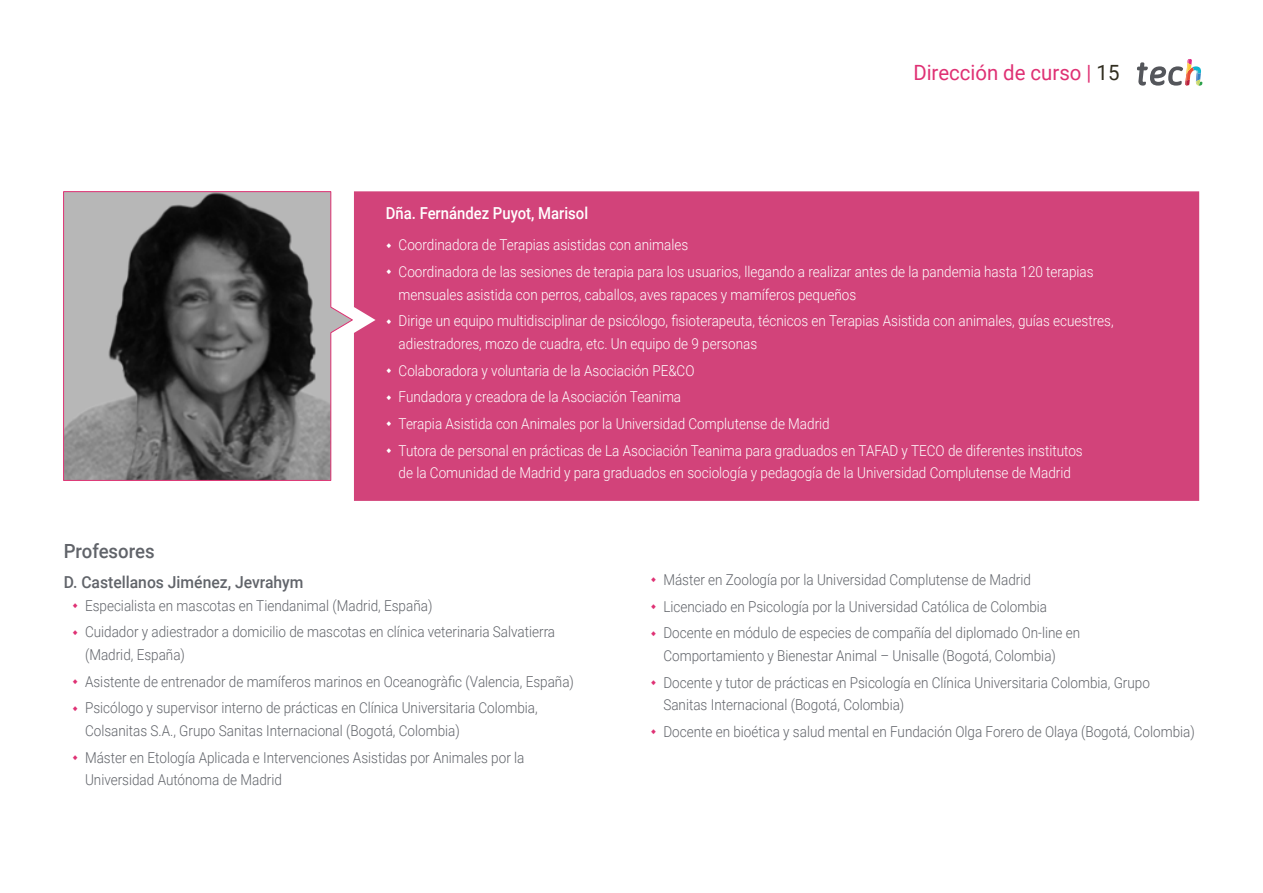
<style>
.page{position:relative;width:1263px;height:893px;background:#fff}
.page>*{position:absolute;margin:0;border:0;box-sizing:border-box;transform-origin:0 0}
.t1{font:21px "Roboto";color:#df3174}
.t2{font:500 19.5px "Roboto";color:#61646a;scale:.95 1}
.t3{font:500 16.5px "Roboto";color:#61646a;scale:.95 1}
.t4{font:500 16.5px "Roboto";color:#fff;scale:.9 1}
.t5{font:300 15px/26.7px "Roboto";color:#61646a;scale:.9 1}
.t6{font:300 15px/26.7px "Roboto";color:#fff;scale:.9 1}
.s1{color:#312e20}
</style>
<div class="page">
<svg style="left:1137px;top:59px;width:65px;height:27px"></svg>
<div style="left:354px;top:191px;width:845px;height:310px;background:#d2437a"></div>
<svg style="left:63px;top:191px;width:290px;height:290px;background:#767374"></svg>
<svg style="left:387px;top:243px;width:4px;height:5px"></svg>
<svg style="left:387px;top:270px;width:4px;height:5px"></svg>
<svg style="left:387px;top:319px;width:4px;height:5px"></svg>
<svg style="left:387px;top:368px;width:4px;height:5px"></svg>
<svg style="left:387px;top:395px;width:4px;height:5px"></svg>
<svg style="left:387px;top:422px;width:4px;height:5px"></svg>
<svg style="left:387px;top:448px;width:4px;height:5px"></svg>
<h1 class="t1" style="left:913px;top:57px;width:208px">Dirección de curso | <span class="s1">15</span></h1>
<p class="t4" style="left:386px;top:201px;width:226px">Dña. Fernández Puyot, Marisol</p>
<p class="t6" style="left:399px;top:231px;width:774px">Coordinadora de Terapias asistidas con animales<br>Coordinadora de las sesiones de terapia para los usuarios, llegando a realizar antes de la pandemia hasta 120 terapias</p>
<p class="t6" style="left:399px;top:280px;width:796px">mensuales asistida con perros, caballos, aves rapaces y mamíferos pequeños<br>Dirige un equipo multidisciplinar de psicólogo, fisioterapeuta, técnicos en Terapias Asistida con animales, guías ecuestres,</p>
<p class="t6" style="left:399px;top:330px;width:762px">adiestradores, mozo de cuadra, etc. Un equipo de 9 personas<br>Colaboradora y voluntaria de la Asociación PE&amp;CO<br>Fundadora y creadora de la Asociación Teanima<br>Terapia Asistida con Animales por la Universidad Complutense de Madrid<br>Tutora de personal en prácticas de La Asociación Teanima para graduados en TAFAD y TECO de diferentes institutos</p>
<p class="t6" style="left:399px;top:459px;width:749px">de la Comunidad de Madrid y para graduados en sociología y pedagogía de la Universidad Complutense de Madrid</p>
<h2 class="t2" style="left:64px;top:537px;width:97px">Profesores</h2>
<p class="t3" style="left:64px;top:571px;width:254px">D. Castellanos Jiménez, Jevrahym</p>
<p class="t5" style="left:85px;top:591px;width:524px">Especialista en mascotas en Tiendanimal (Madrid, España)<br>Cuidador y adiestrador a domicilio de mascotas en clínica veterinaria Salvatierra</p>
<p class="t5" style="left:85px;top:641px;width:545px">(Madrid, España)<br>Asistente de entrenador de mamíferos marinos en Oceanogràfic (Valencia, España)<br>Psicólogo y supervisor interno de prácticas en Clínica Universitaria Colombia,</p>
<p class="t5" style="left:85px;top:717px;width:490px">Colsanitas S.A., Grupo Sanitas Internacional (Bogotá, Colombia)<br>Máster en Etología Aplicada e Intervenciones Asistidas por Animales por la</p>
<p class="t5" style="left:85px;top:766px;width:220px">Universidad Autónoma de Madrid</p>
<p class="t5" style="left:663px;top:566px;width:465px">Máster en Zoología por la Universidad Complutense de Madrid<br>Licenciado en Psicología por la Universidad Católica de Colombia<br>Docente en módulo de especies de compañía del diplomado On-line en</p>
<p class="t5" style="left:663px;top:642px;width:542px">Comportamiento y Bienestar Animal – Unisalle (Bogotá, Colombia)<br>Docente y tutor de prácticas en Psicología en Clínica Universitaria Colombia, Grupo</p>
<p class="t5" style="left:663px;top:691px;width:592px">Sanitas Internacional (Bogotá, Colombia)<br>Docente en bioética y salud mental en Fundación Olga Forero de Olaya (Bogotá, Colombia)</p>
</div>
